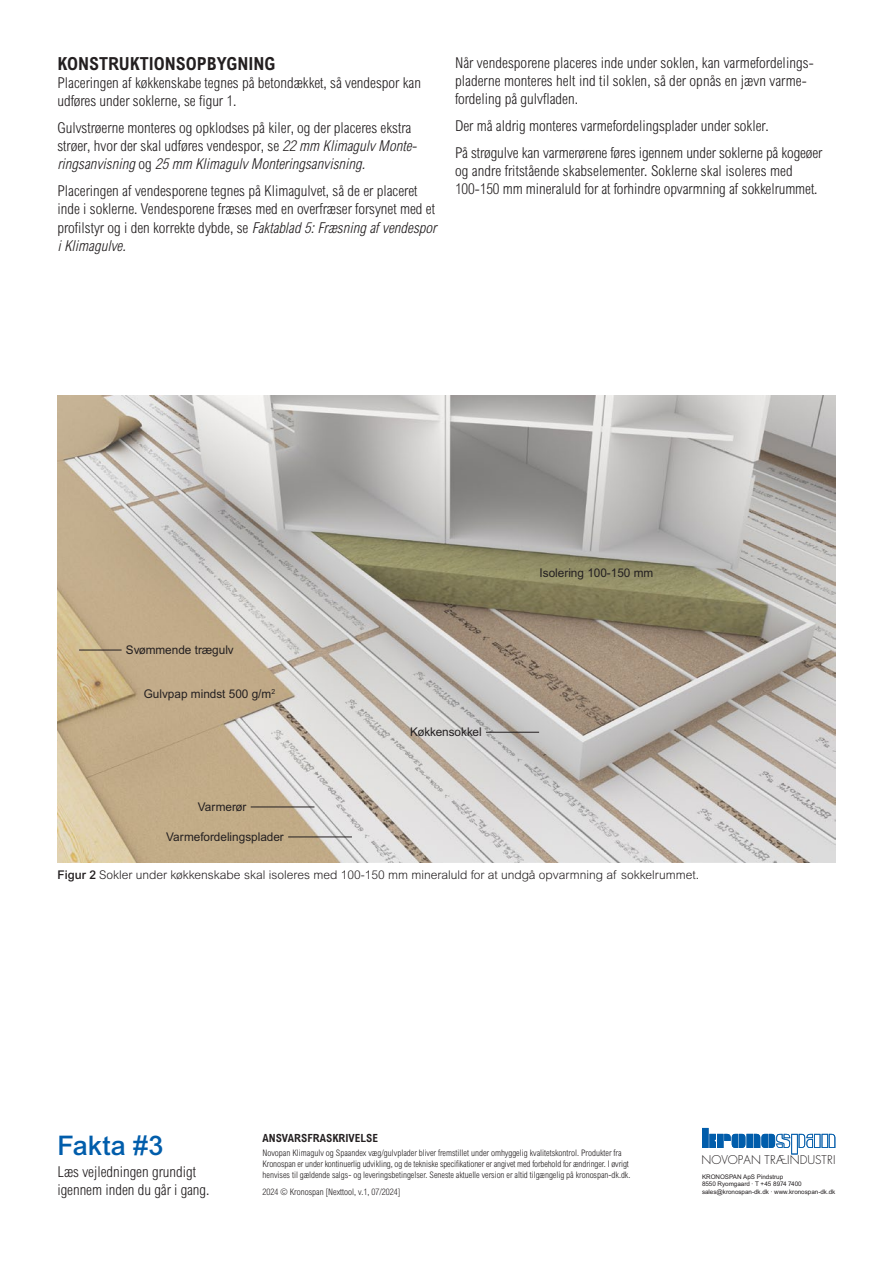
<style>
.page{position:relative;width:893px;height:1263px;background:#fff}
.page>*{position:absolute;margin:0;border:0;box-sizing:border-box;transform-origin:0 0}
.t1{font:500 27px "Arial MT Pro";color:#015dab}
.t2{font:700 condensed 18px "Arial MT Pro";color:#231f20}
.t3{font:300 condensed 15px/18px "Arial MT Pro";color:#231f20}
.t4{font:300 12px "Arial MT Pro";color:#231f20}
.t5{font:12px "Arial MT Pro";color:#231f20}
.t6{font:300 11.7px "Futura Std";color:#231f20}
.t7{font:700 condensed 11.25px "Arial MT Pro";color:#231f20}
.t8{font:300 condensed 9px/10.8px "Arial MT Pro";color:#231f20}
.t9{font:6.3px/7.5px "Arial";letter-spacing:-.005em;color:#231f20}
.s1{font-style:italic}
.s2{font-weight:500}
</style>
<div class="page">
<img style="left:57px;top:395px;width:779px;height:467px">
<svg style="left:702px;top:1128px;width:133px;height:26px"></svg>
<hr style="left:486px;top:732px;width:53px;height:1px;background:#231f20">
<hr style="left:79px;top:650px;width:43px;height:1px;background:#231f20">
<hr style="left:251px;top:807px;width:63px;height:1px;background:#231f20">
<hr style="left:288px;top:837px;width:64px;height:1px;background:#231f20">
<p class="t2" style="left:57px;top:54px;width:219px">KONSTRUKTIONSOPBYGNING</p>
<p class="t3" style="left:57px;top:75px;width:365px">Placeringen af køkkenskabe tegnes på betondækket, så vendespor kan udføres under soklerne, se figur 1.</p>
<p class="t3" style="left:57px;top:120px;width:365px">Gulvstrøerne monteres og opklodses på kiler, og der placeres ekstra strøer, hvor der skal udføres vendespor, se <span class="s1">22mm KlimagulvMonte&shy;ringsanvisning</span>o g <span class="s1">25mm KlimagulvMonteringsanvisning.</span></p>
<p class="t3" style="left:57px;top:183px;width:384px">Placeringen af vendesporene tegnes på Klimagulvet, så de er placeret inde i soklerne. Vendesporene fræses med en overfræser forsynet med et p ro fi l s ty r o g i d e n ko r re kt e d y b d e , s e <span class="s1">Faktablad5:Fræsningafvendespor iKlimagulve.</span></p>
<p class="t3" style="left:455px;top:55px;width:360px">Når vendesporene placeres inde under soklen, kan varmefordelings&shy;pladerne monteres helt ind til soklen, så der opnås en jævn varme&shy;fordeling på gulvfladen.</p>
<p class="t3" style="left:455px;top:113px;width:369px;line-height:27px">Der må aldrig monteres varmefordelingsplader under sokler.<br>På strøgulve kan varmerørene føres igennem under soklerne på kogeøer</p>
<p class="t3" style="left:455px;top:163px;width:364px">og andre fritstående skabselementer. Soklerne skal isoleres med<br>100-150 mm mineraluld for at forhindre opvarmning af sokkelrummet.</p>
<p class="t5" style="left:126px;top:643px;width:109px">Svømmende trægulv</p>
<p class="t5" style="left:144px;top:687px;width:133px">Gulvpap mindst 500 g/m<sup>2</sup></p>
<p class="t5" style="left:540px;top:566px;width:115px">Isolering 100-150 mm</p>
<p class="t5" style="left:198px;top:800px;width:50px">Varmerør</p>
<p class="t5" style="left:166px;top:830px;width:119px">Varmefordelingsplader</p>
<p class="t5" style="left:410px;top:725px;width:73px">Køkkensokkel</p>
<p class="t4" style="left:57px;top:868px;width:643px"><span class="s2">Figur 2</span> Sokler under køkkenskabe skal isoleres med 100-150 mm mineraluld for at undgå opvarmning af sokkelrummet.</p>
<h1 class="t1" style="left:57px;top:1129px;width:108px">Fakta #3</h1>
<p class="t3" style="left:57px;top:1163px;width:154px">Læs vejledningen grundigt igennem inden du går i gang.</p>
<p class="t7" style="left:263px;top:1132px;width:117px">ANSVARSFRASKRIVELSE</p>
<p class="t8" style="left:263px;top:1148px;width:369px">Novopan Klimagulv og Spaandex væg/gulvplader bliver fremstillet under omhyggelig kvalitetskontrol. Produkter fra<br>Kronospan er under kontinuerlig udvikling, og de tekniske specifikationer er angivet med forbehold for ændringer. I øvrigt henvises til gældende salgs- og leveringsbetingelser. Seneste aktuelle version er altid tilgængelig på kronospan-dk.dk.</p>
<p class="t8" style="left:263px;top:1187px;width:139px">2024 © Kronospan [Nexttool, v.1, 07/2024]</p>
<p class="t6" style="left:701px;top:1153px;width:136px">NOVOPAN TRÆINDUSTRI</p>
<p class="t9" style="left:702px;top:1172px;width:135px">KRONOSPAN ApS Pindstrup<br>8550 Ryomgaard · T +45 8974 7400 sales@kronospan-dk.dk · www.kronospan-dk.dk</p>
</div>
